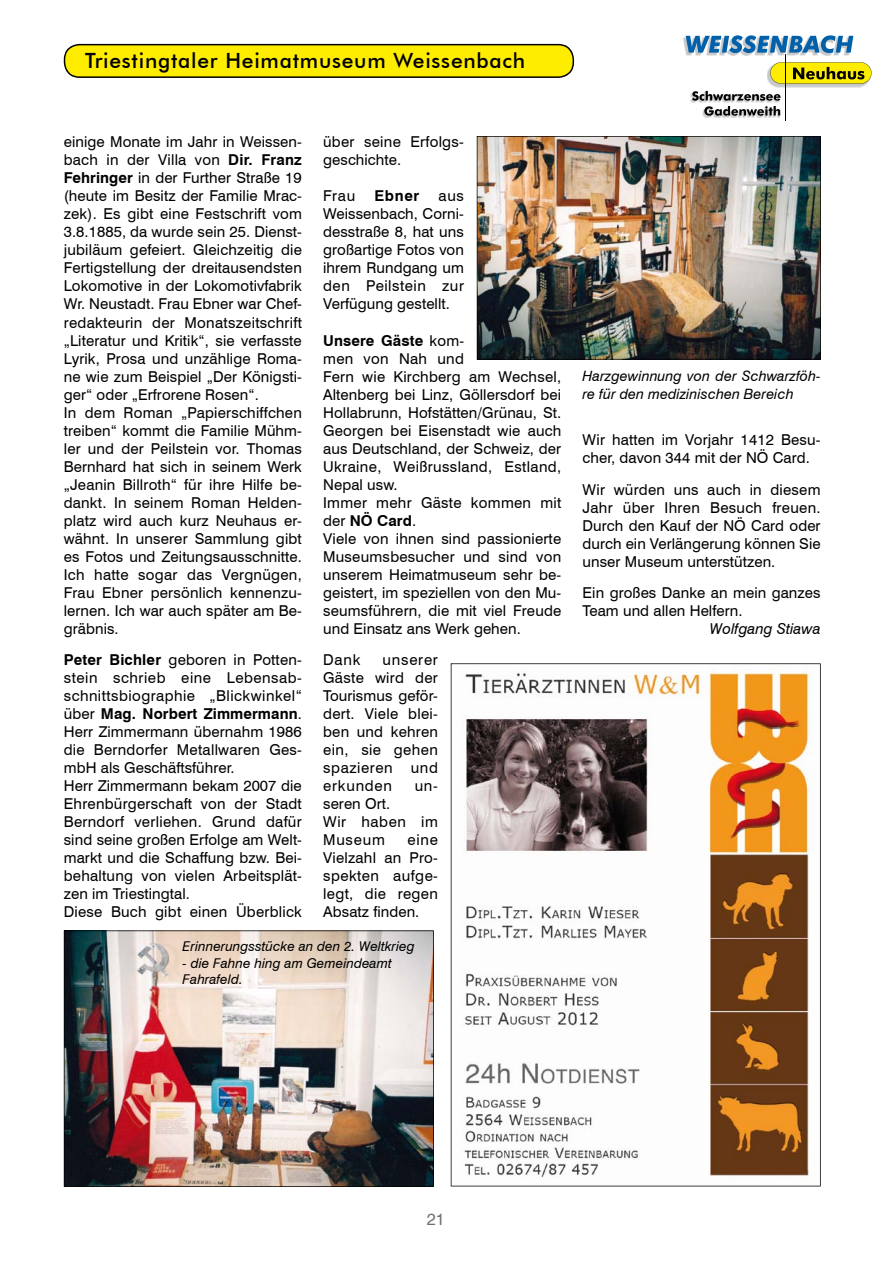
<style>
.page{position:relative;width:893px;height:1263px;background:#fff}
.page>*{position:absolute;margin:0;border:0;box-sizing:border-box;transform-origin:0 0}
.t1{font:500 21px "Futura BT";letter-spacing:.035em;color:#000}
.t2{font:16.5px "Swiss 721 BT";color:#707172}
.t3{font:15px/18px "Swiss 721 BT";letter-spacing:.01em;color:#000}
.t4{font:15px/18px "Swiss 721 BT";letter-spacing:.035em;color:#000}
.t5{font:italic 15px "Swiss 721 BT";letter-spacing:.005em;color:#000}
.t6{font:700 15px "Swiss 721 BT";letter-spacing:.045em;color:#000}
.t7{font:italic 14.25px/18px "Swiss 721 BT";letter-spacing:.005em;color:#000}
.t8{font:italic 13.5px/16.5px "Swiss 721 BT";letter-spacing:.005em;color:#000}
.s1{font-weight:700}
</style>
<div class="page">
<img style="left:683px;top:37px;width:167px;height:19px">
<svg style="left:686px;top:35px;width:167px;height:18px;background:#659ac3"></svg>
<img style="left:690px;top:93px;width:90px;height:25px">
<svg style="left:692px;top:91px;width:88px;height:25px"></svg>
<img style="left:770px;top:84px;width:97px;height:3px">
<hr style="left:785px;top:54px;width:1px;height:67px;background:#000">
<svg style="left:767px;top:62px;width:104px;height:22px;background:#c6ba15"></svg>
<svg style="left:64px;top:44px;width:510px;height:34px;background:#e8d803"></svg>
<img style="left:64px;top:930px;width:370px;height:257px">
<svg style="left:451px;top:663px;width:370px;height:523px"></svg>
<img style="left:477px;top:136px;width:344px;height:224px">
<h1 class="t1" style="left:85px;top:48px;width:442px">Triestingtaler Heimatmuseum Weissenbach</h1>
<p class="t3" style="left:323px;top:133px;width:142px">über seine Erfolgs&shy;geschichte.</p>
<p class="t3" style="left:323px;top:187px;width:34px">Frau</p>
<p class="t6" style="left:374px;top:186px;width:46px">Ebner</p>
<p class="t3" style="left:64px;top:133px;width:240px">einige Monate im Jahr in Weissen&shy;bach in der Villa von <span class="s1">Dir. Franz<br>Fehringer</span> in der Further Straße 19 (heute im Besitz der Familie Mrac&shy;zek). Es gibt eine Festschrift vom<br>3.8.1885, da wurde sein 25. Dienst&shy;jubiläum gefeiert. Gleichzeitig die<br>Fertigstellung der dreitausendsten<br>Lokomotive in der Lokomotivfabrik<br>Wr. Neustadt. Frau Ebner war Chef&shy;redakteurin der Monatszeitschrift „Literatur und Kritik“, sie verfasste<br>Lyrik, Prosa und unzählige Roma&shy;ne wie zum Beispiel „Der Königsti&shy;ger“ oder „Erfrorene Rosen“.<br>In dem Roman „Papierschiffchen treiben“ kommt die Familie Mühm&shy;ler und der Peilstein vor. Thomas<br>Bernhard hat sich in seinem Werk „Jeanin Billroth“ für ihre Hilfe be&shy;dankt. In seinem Roman Helden&shy;platz wird auch kurz Neuhaus er&shy;wähnt. In unserer Sammlung gibt es Fotos und Zeitungsausschnitte.<br>Ich hatte sogar das Vergnügen,<br>Frau Ebner persönlich kennenzu&shy;lernen. Ich war auch später am Be&shy;gräbnis.</p>
<p class="t3" style="left:64px;top:650px;width:240px"><span class="s1">Peter Bichler</span> geboren in Potten&shy;stein schrieb eine Lebensab&shy;schnittsbiographie „Blickwinkel“ über <span class="s1">Mag. Norbert Zimmermann</span>.<br>Herr Zimmermann übernahm 1986 die Berndorfer Metallwaren Ges&shy;mbH als Geschäftsführer.<br>Herr Zimmermann bekam 2007 die<br>Ehrenbürgerschaft von der Stadt<br>Berndorf verliehen. Grund dafür sind seine großen Erfolge am Welt&shy;markt und die Schaffung bzw. Bei&shy;behaltung von vielen Arbeitsplät&shy;zen im Triestingtal.<br>Diese Buch gibt einen Überblick</p>
<p class="t3" style="left:323px;top:187px;width:142px;text-align:justify;text-indent:115px">aus Weissenbach, Corni&shy;desstraße 8, hat uns großartige Fotos von ihrem Rundgang um den Peilstein zur Verfügung gestellt.</p>
<p class="t3" style="left:323px;top:331px;width:240px"><span class="s1">Unsere Gäste</span> kom-<br>men von Nah und<br>Fern wie Kirchberg am Wechsel,<br>Altenberg bei Linz, Göllersdorf bei<br>Hollabrunn, Hofstätten/Grünau, St.<br>Georgen bei Eisenstadt wie auch aus Deutschland, der Schweiz, der<br>Ukraine, Weißrussland, Estland,<br>Nepal usw.<br>Immer mehr Gäste kommen mit der <span class="s1">NÖ Card</span>.<br>Viele von ihnen sind passionierte<br>Museumsbesucher und sind von unserem Heimatmuseum sehr be&shy;geistert, im speziellen von den Mu&shy;seumsführern, die mit viel Freude und Einsatz ans Werk gehen.</p>
<p class="t3" style="left:323px;top:650px;width:39px">Dank</p>
<p class="t3" style="left:323px;top:650px;width:116px;text-align:justify;text-indent:59px">unserer Gäste wird der Tourismus geför&shy;dert. Viele blei&shy;ben und kehren ein, sie gehen spazieren und erkunden</p>
<p class="t3" style="left:415px;top:776px;width:25px">un-</p>
<p class="t4" style="left:323px;top:794px;width:116px">seren Ort.<br>Wir haben im<br>Museum</p>
<p class="t3" style="left:323px;top:830px;width:116px;text-align:justify;text-indent:84px">eine Vielzahl an Pro&shy;spekten aufge&shy;legt, die regen Absatz finden.</p>
<p class="t8" style="left:183px;top:938px;width:234px">Erinnerungsstücke an den 2. Weltkrieg</p>
<p class="t8" style="left:183px;top:954px;width:211px">- die Fahne hing am Gemeindeamt<br>Fahrafeld.</p>
<p class="t7" style="left:583px;top:366px;width:240px">Harzgewinnung von der Schwarzföh&shy;re für den medizinischen Bereich</p>
<p class="t3" style="left:583px;top:430px;width:240px">Wir hatten im Vorjahr 1412 Besu&shy;cher, davon 344 mit der NÖ Card.</p>
<p class="t3" style="left:583px;top:480px;width:240px;text-align:justify">Wir würden uns auch in diesem Jahr über Ihren Besuch freuen.<br>Durch den Kauf der NÖ Card oder durch ein Verlängerung können Sie unser Museum unterstützen.</p>
<p class="t3" style="left:583px;top:583px;width:240px">Ein großes Danke an mein ganzes<br>Team und allen Helfern.</p>
<p class="t5" style="left:710px;top:618px;width:112px">Wolfgang Stiawa</p>
<p class="t2" style="left:427px;top:1207px;width:20px">21</p>
</div>
